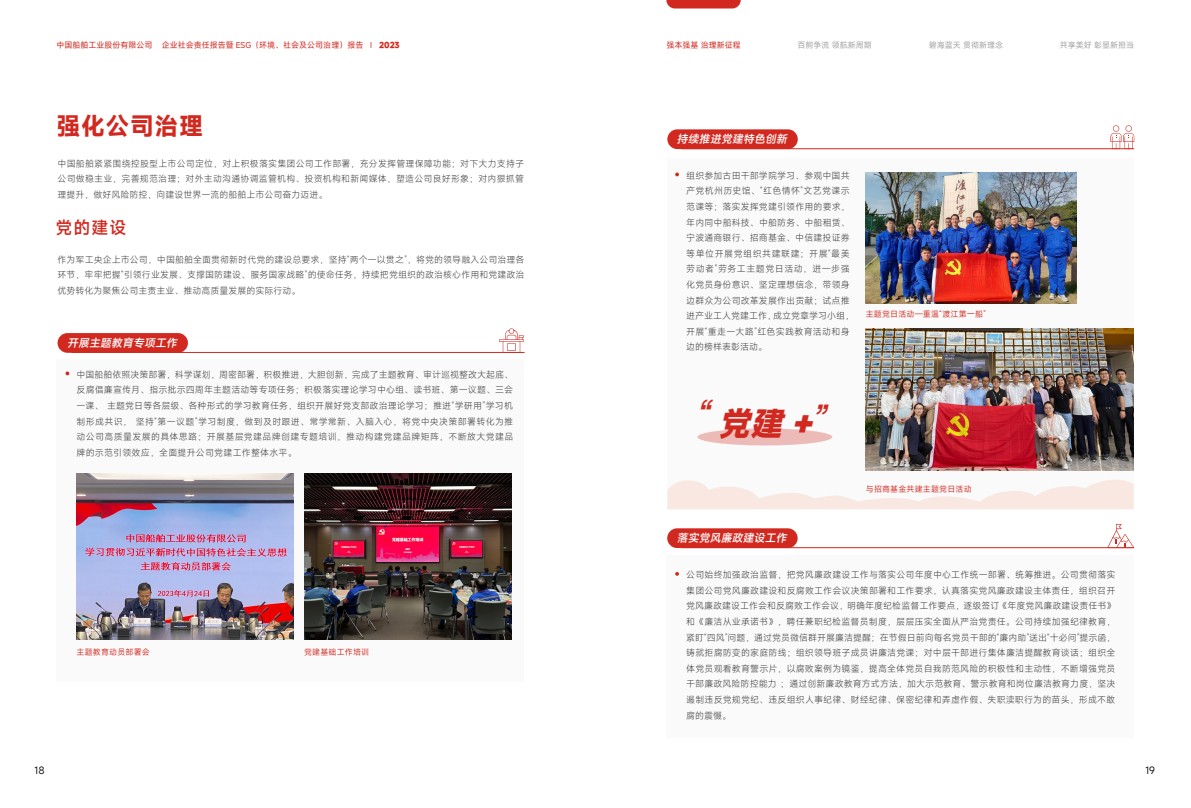
<style>
.page{position:relative;width:1191px;height:808px;background:#fff}
.page>*{position:absolute;margin:0;border:0;box-sizing:border-box;transform-origin:0 0}
.t1{font:italic 800 32.4px "Mi Sans";color:#d12920}
.t2{font:italic 600 32.4px "Mi Sans";color:#d12920}
.t3{font:700 24px "Mi Sans";letter-spacing:.02em;color:#d12920}
.t4{font:600 17px "Mi Sans";color:#d12920}
.t5{font:italic 600 11px "Mi Sans";color:#fff}
.t6{font:10px "Mi Sans";color:#000}
.t7{font:300 9px/15.6px "Mi Sans";letter-spacing:.01em;color:#3c3b3d;text-align:justify}
.t8{font:8px "Mi Sans";color:#d12920}
.t9{font:8px "Mi Sans";letter-spacing:.02em;color:#d12920}
.t10{font:8px "Mi Sans";color:#a4a4a4}
.s1{font-weight:800}
</style>
<div class="page">
<svg style="left:666px;top:0;width:74px;height:9px"></svg>
<div style="left:667px;top:158px;width:467px;height:351px;background:#fafafa"></div>
<svg style="left:667px;top:480px;width:466px;height:29px"></svg>
<div style="left:57px;top:360px;width:467px;height:322px;background:#fafafa"></div>
<div style="left:666px;top:555px;width:468px;height:182px;background:#fafafa"></div>
<div style="left:58px;top:333px;width:130px;height:20px;background:#d12920;border-radius:10px"></div>
<div style="left:667px;top:528px;width:130px;height:20px;background:#d12920;border-radius:10px"></div>
<div style="left:667px;top:129px;width:130px;height:20px;background:#d12920;border-radius:10px"></div>
<svg style="left:65px;top:371px;width:4px;height:4px"></svg>
<svg style="left:675px;top:572px;width:4px;height:4px"></svg>
<svg style="left:675px;top:173px;width:4px;height:3px"></svg>
<hr style="left:71px;top:352px;width:453px;height:1px;background:#d12920">
<hr style="left:681px;top:547px;width:452px;height:1px;background:#d12920">
<hr style="left:681px;top:148px;width:453px;height:1px;background:#d12920">
<svg style="left:499px;top:328px;width:25px;height:24px"></svg>
<svg style="left:1110px;top:125px;width:24px;height:24px"></svg>
<svg style="left:1107px;top:524px;width:27px;height:24px"></svg>
<img style="left:304px;top:474px;width:207px;height:165px">
<img style="left:866px;top:173px;width:210px;height:130px">
<img style="left:77px;top:474px;width:216px;height:165px">
<img style="left:866px;top:328px;width:267px;height:142px">
<div style="left:697px;top:428px;width:135px;height:17px;background:#ecbbb8;border-radius:50%"></div>
<p class="t8" style="left:56px;top:40px;width:345px">中国船舶工业股份有限公司 企业社会责任报告暨 ESG（环境、社会及公司治理）报告 I <span class="s1">2023</span></p>
<h2 class="t3" style="left:57px;top:110px;width:148px">强化公司治理</h2>
<p class="t7" style="left:58px;top:156px;width:468px">中国船舶紧紧围绕控股型上市公司定位，对上积极落实集团公司工作部署，充分发挥管理保障功能；对下大力支持子公司做稳主业，完善规范治理；对外主动沟通协调监管机构、投资机构和新闻媒体，塑造公司良好形象；对内狠抓管理提升，做好风险防控，向建设世界一流的船舶上市公司奋力迈进。</p>
<h3 class="t4" style="left:55px;top:216px;width:73px">党的建设</h3>
<p class="t7" style="left:58px;top:252px;width:468px">作为军工央企上市公司，中国船舶全面贯彻新时代党的建设总要求，坚持“两个一以贯之”，将党的领导融入公司治理各环节，牢牢把握“引领行业发展、支撑国防建设、服务国家战略”的使命任务，持续把党组织的政治核心作用和党建政治优势转化为聚焦公司主责主业、推动高质量发展的实际行动。</p>
<p class="t5" style="left:67px;top:335px;width:114px">开展主题教育专项工作</p>
<p class="t7" style="left:77px;top:366px;width:438px">中国船舶依照决策部署，科学谋划，周密部署，积极推进，大胆创新，完成了主题教育、审计巡视整改大起底、反腐倡廉宣传月、指示批示四周年主题活动等专项任务；积极落实理论学习中心组、读书班、第一议题、三会一课、 主题党日等各层级、各种形式的学习教育任务，组织开展好党支部政治理论学习；推进“学研用”学习机制形成共识， 坚持“第一议题”学习制度，做到及时跟进、常学常新、入脑入心，将党中央决策部署转化为推动公司高质量发展的具体思路；开展基层党建品牌创建专题培训，推动构建党建品牌矩阵，不断放大党建品牌的示范引领效应，全面提升公司党建工作整体水平。</p>
<p class="t9" style="left:77px;top:647px;width:75px">主题教育动员部署会</p>
<p class="t9" style="left:304px;top:647px;width:67px">党建基础工作培训</p>
<p class="t8" style="left:666px;top:40px;width:76px">强本强基 治理新征程</p>
<p class="t10" style="left:797px;top:40px;width:76px">百舸争流 领航新周期</p>
<p class="t10" style="left:928px;top:40px;width:76px">碧海蓝天 贯彻新理念</p>
<p class="t10" style="left:1060px;top:40px;width:76px">共享美好 彰显新担当</p>
<p class="t5" style="left:677px;top:131px;width:114px">持续推进党建特色创新</p>
<p class="t7" style="left:686px;top:167px;width:169px;text-align:left">组织参加古田干部学院学习、参观中国共产党杭州历史馆、“红色情怀”文艺党课示范课等；落实发挥党建引领作用的要求，年内同中船科技、中船防务、中船租赁、宁波通商银行、招商基金、中信建投证券等单位开展党组织共建联建；开展“最美劳动者”劳务工主题党日活动，进一步强化党员身份意识、坚定理想信念，带领身边群众为公司改革发展作出贡献；试点推进产业工人党建工作，成立党章学习小组，开展“重走一大路”红色实践教育活动和身边的榜样表彰活动。</p>
<p class="t9" style="left:866px;top:309px;width:122px">主题党日活动—重温“渡江第一船”</p>
<h1 class="t1" style="left:694px;top:402px;width:129px"><sup>“</sup>党建+</h1>
<h1 class="t2" style="left:835px;top:420px;width:26px;rotate:-180deg">“</h1>
<p class="t5" style="left:677px;top:530px;width:114px">落实党风廉政建设工作</p>
<p class="t9" style="left:866px;top:484px;width:107px">与招商基金共建主题党日活动</p>
<p class="t7" style="left:686px;top:567px;width:431px">公司始终加强政治监督，把党风廉政建设工作与落实公司年度中心工作统一部署、统筹推进。公司贯彻落实集团公司党风廉政建设和反腐败工作会议决策部署和工作要求，认真落实党风廉政建设主体责任，组织召开党风廉政建设工作会和反腐败工作会议，明确年度纪检监督工作要点，逐级签订《年度党风廉政建设责任书》和《廉洁从业承诺书》，聘任兼职纪检监督员制度，层层压实全面从严治党责任。公司持续加强纪律教育，紧盯“四风”问题，通过党员微信群开展廉洁提醒；在节假日前向每名党员干部的“廉内助”送出“十必问”提示函，铸就拒腐防变的家庭防线；组织领导班子成员讲廉洁党课；对中层干部进行集体廉洁提醒教育谈话；组织全体党员观看教育警示片，以腐败案例为镜鉴，提高全体党员自我防范风险的积极性和主动性，不断增强党员干部廉政风险防控能力 ；通过创新廉政教育方式方法，加大示范教育、警示教育和岗位廉洁教育力度，坚决遏制违反党规党纪、违反组织人事纪律、财经纪律、保密纪律和弄虚作假、失职渎职行为的苗头，形成不敢腐的震慑。</p>
<p class="t6" style="left:35px;top:764px;width:12px">18</p>
<p class="t6" style="left:1145px;top:764px;width:11px">19</p>
</div>
